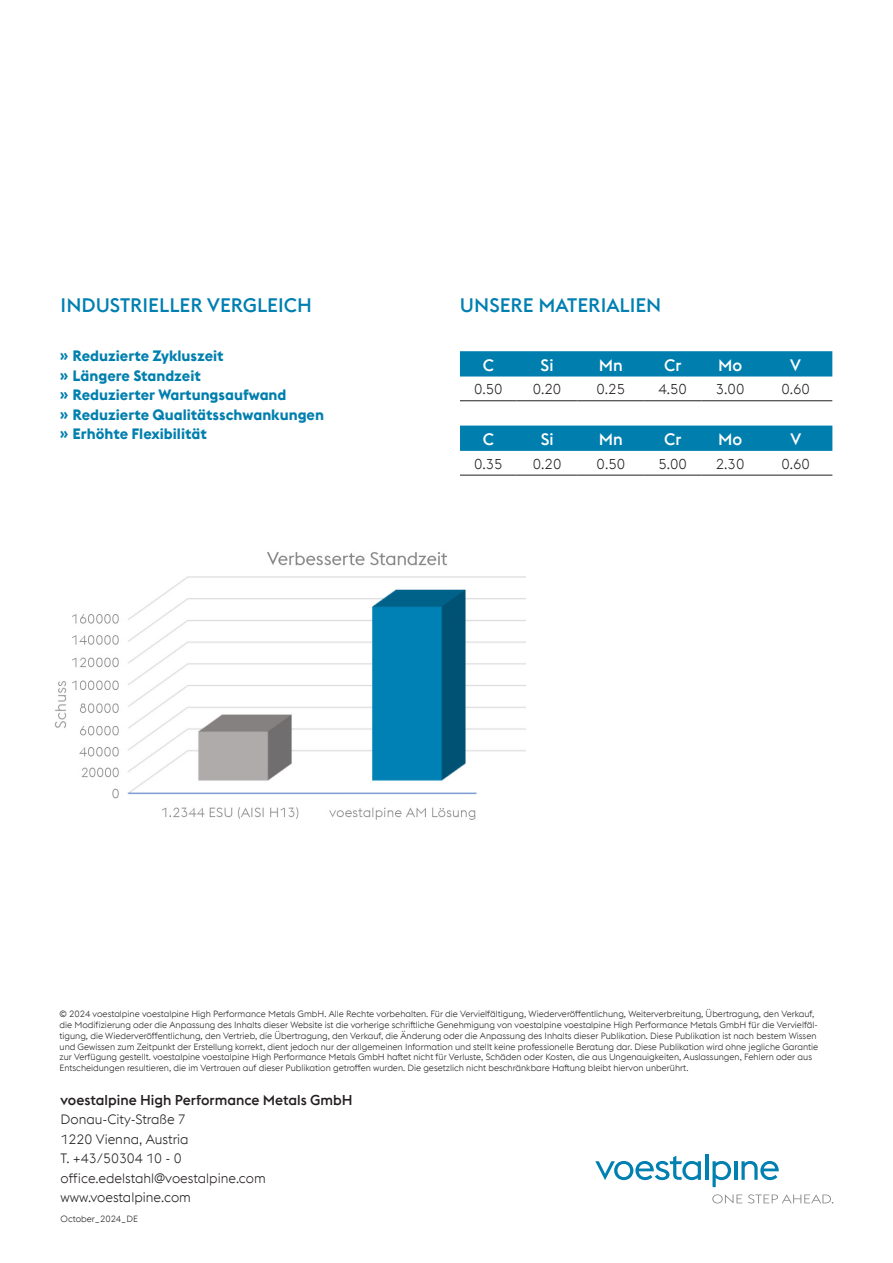
<style>
.page{position:relative;width:893px;height:1263px;background:#fff}
.page>*{position:absolute;margin:0;border:0;box-sizing:border-box;transform-origin:0 0}
.Fließtext_Blocksatz{font:500 19.5px "voestalpine";color:#007fb1}
.t1{font:500 16.5px "voestalpine";letter-spacing:-.005em;color:#fff}
.t2{font:700 15px "voestalpine";color:#007fae}
.t3{font:300 14.25px "voestalpine";color:#231f20}
.t4{font:500 14.25px "voestalpine";color:#231f20}
.t5{font:300 13.5px/19.5px "voestalpine";color:#231f20}
.Aufzählung{font:300 9px/10.8px "voestalpine";color:#231f20}
</style>
<div class="page">
<svg style="left:595px;top:1156px;width:106px;height:24px"></svg>
<hr style="left:705px;top:1154px;width:3px;height:26px;background:#007fb1">
<svg style="left:712px;top:1161px;width:19px;height:26px"></svg>
<hr style="left:734px;top:1161px;width:3px;height:19px;background:#007fb1">
<svg style="left:741px;top:1161px;width:38px;height:19px"></svg>
<svg style="left:712px;top:1194px;width:30px;height:9px"></svg>
<svg style="left:748px;top:1194px;width:85px;height:9px"></svg>
<div style="left:460px;top:351px;width:372px;height:25px;background:#007fae"></div>
<hr style="left:460px;top:400px;width:57px;height:1px;background:#231f20">
<hr style="left:517px;top:400px;width:60px;height:1px;background:#231f20">
<hr style="left:577px;top:400px;width:67px;height:1px;background:#231f20">
<hr style="left:644px;top:400px;width:57px;height:1px;background:#231f20">
<hr style="left:701px;top:400px;width:58px;height:1px;background:#231f20">
<hr style="left:759px;top:400px;width:73px;height:1px;background:#231f20">
<img style="left:55px;top:552px;width:471px;height:268px">
<div style="left:460px;top:426px;width:372px;height:25px;background:#007fae"></div>
<hr style="left:460px;top:475px;width:57px;height:1px;background:#231f20">
<hr style="left:517px;top:475px;width:61px;height:1px;background:#231f20">
<hr style="left:578px;top:475px;width:66px;height:1px;background:#231f20">
<hr style="left:644px;top:475px;width:57px;height:1px;background:#231f20">
<hr style="left:701px;top:475px;width:58px;height:1px;background:#231f20">
<hr style="left:759px;top:475px;width:73px;height:1px;background:#231f20">
<p class="Fließtext_Blocksatz" style="left:61px;top:293px;width:253px">INDUSTRIELLER VERGLEICH</p>
<p class="Fließtext_Blocksatz" style="left:460px;top:293px;width:203px">UNSERE MATERIALIEN</p>
<p class="t2" style="left:60px;top:346px;width:165px">ʺ Reduzierte Zykluszeit</p>
<p class="t2" style="left:60px;top:366px;width:142px">ʺ Längere Standzeit</p>
<p class="t2" style="left:60px;top:385px;width:228px">ʺ Reduzierter Wartungsaufwand</p>
<p class="t2" style="left:60px;top:405px;width:266px">ʺ Reduzierte Qualitätsschwankungen</p>
<p class="t2" style="left:60px;top:424px;width:148px">ʺ Erhöhte Flexibilität</p>
<p class="t1" style="left:483px;top:429px;width:13px">C</p>
<p class="t1" style="left:541px;top:429px;width:14px">Si</p>
<p class="t1" style="left:599px;top:429px;width:26px">Mn</p>
<p class="t1" style="left:664px;top:429px;width:19px">Cr</p>
<p class="t1" style="left:718px;top:429px;width:26px">Mo</p>
<p class="t1" style="left:790px;top:429px;width:12px">V</p>
<p class="t3" style="left:474px;top:455px;width:30px">0.35</p>
<p class="t3" style="left:533px;top:455px;width:30px">0.20</p>
<p class="t3" style="left:597px;top:455px;width:30px">0.50</p>
<p class="t3" style="left:658px;top:455px;width:30px">5.00</p>
<p class="t3" style="left:716px;top:455px;width:30px">2.30</p>
<p class="t3" style="left:781px;top:455px;width:30px">0.60</p>
<p class="t1" style="left:483px;top:355px;width:13px">C</p>
<p class="t1" style="left:541px;top:355px;width:14px">Si</p>
<p class="t1" style="left:599px;top:355px;width:26px">Mn</p>
<p class="t1" style="left:664px;top:355px;width:19px">Cr</p>
<p class="t1" style="left:718px;top:355px;width:26px">Mo</p>
<p class="t1" style="left:790px;top:355px;width:12px">V</p>
<p class="t3" style="left:474px;top:381px;width:30px">0.50</p>
<p class="t3" style="left:533px;top:381px;width:30px">0.20</p>
<p class="t3" style="left:597px;top:381px;width:30px">0.25</p>
<p class="t3" style="left:658px;top:381px;width:30px">4.50</p>
<p class="t3" style="left:716px;top:381px;width:30px">3.00</p>
<p class="t3" style="left:781px;top:381px;width:30px">0.60</p>
<p class="Aufzählung" style="left:60px;top:1009px;width:760px">© 2024 voestalpine voestalpine High Performance Metals GmbH. Alle Rechte vorbehalten. Für die Vervielfältigung, Wiederveröffentlichung, Weiterverbreitung, Übertragung, den Verkauf, die Modifizierung oder die Anpassung des Inhalts dieser Website ist die vorherige schriftliche Genehmigung von voestalpine voestalpine High Performance Metals GmbH für die Vervielfäl&shy;tigung, die Wiederveröffentlichung, den Vertrieb, die Übertragung, den Verkauf, die Änderung oder die Anpassung des Inhalts dieser Publikation. Diese Publikation ist nach bestem Wissen und Gewissen zum Zeitpunkt der Erstellung korrekt, dient jedoch nur der allgemeinen Information und stellt keine professionelle Beratung dar. Diese Publikation wird ohne jegliche Garantie zur Verfügung gestellt. voestalpine voestalpine High Performance Metals GmbH haftet nicht für Verluste, Schäden oder Kosten, die aus Ungenauigkeiten, Auslassungen, Fehlern oder aus Entscheidungen resultieren, die im Vertrauen auf dieser Publikation getroffen wurden. Die gesetzlich nicht beschränkbare Haftung bleibt hiervon unberührt.</p>
<p class="t4" style="left:61px;top:1091px;width:294px">voestalpine High Performance Metals GmbH</p>
<p class="t5" style="left:61px;top:1109px;width:207px">Donau-City-Straße 7<br>1220 Vienna, Austria<br>T. +43/50304 10 - 0 office.edelstahl@voestalpine.com www.voestalpine.com</p>
<p class="Aufzählung" style="left:61px;top:1213px;width:79px">October_2024_DE</p>
</div>
